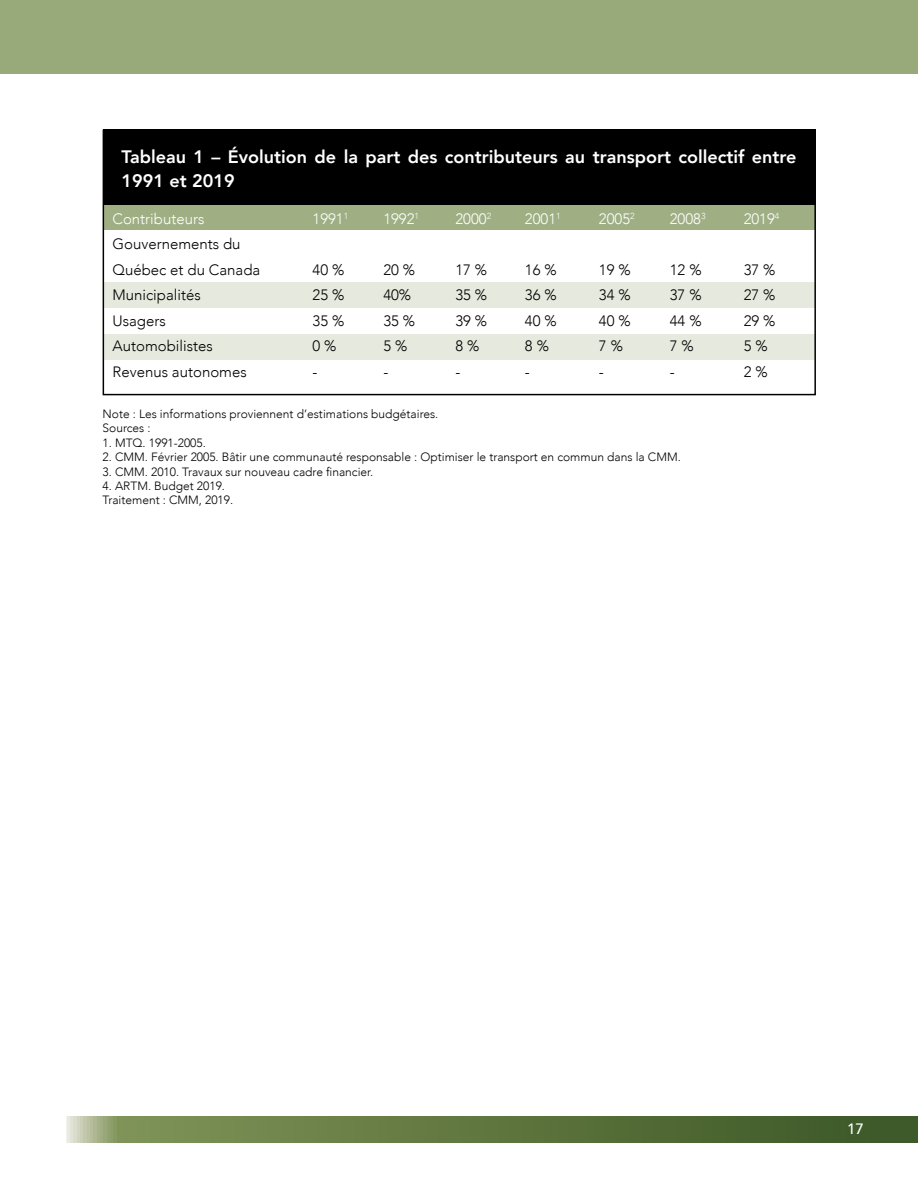
<style>
.page{position:relative;width:918px;height:1188px;background:#fff}
.page>*{position:absolute;margin:0;border:0;box-sizing:border-box;transform-origin:0 0}
.t1{font:800 18px/24px "Avenir";color:#fff}
.t2{font:300 15px/25.5px "Avenir";color:#000}
.t3{font:300 15px "Avenir";color:#fff}
.t4{font:500 15px "Avenir";color:#fff}
.t5{font:300 12px/14.4px "Avenir";color:#000}
</style>
<div class="page">
<div style="left:0;top:0;width:918px;height:73px;background:#98a97a"></div>
<svg style="left:66px;top:1116px;width:852px;height:27px;background:#627843"></svg>
<div style="left:103px;top:282px;width:712px;height:26px;background:#e6eade"></div>
<div style="left:103px;top:204px;width:712px;height:26px;background:#9faf83"></div>
<div style="left:103px;top:334px;width:712px;height:26px;background:#e6eade"></div>
<div style="left:103px;top:130px;width:712px;height:75px;background:#000"></div>
<div style="left:103px;top:130px;width:713px;height:265px;border:2px solid #000"></div>
<h1 class="t1" style="left:122px;top:144px;width:677px">Tableau 1 – Évolution de la part des contributeurs au transport collectif entre<br>1991 et 2019</h1>
<p class="t3" style="left:112px;top:210px;width:93px">Contributeurs</p>
<p class="t2" style="left:112px;top:232px;width:149px">Gouvernements du<br>Québec et du Canada<br>Municipalités<br>Usagers<br>Automobilistes<br>Revenus autonomes</p>
<p class="t3" style="left:455px;top:210px;width:37px">2000<sup>2</sup></p>
<p class="t2" style="left:455px;top:257px;width:33px">17 %<br>35 %<br>39 %<br>8 % -</p>
<p class="t3" style="left:599px;top:210px;width:37px">2005<sup>2</sup></p>
<p class="t2" style="left:599px;top:257px;width:33px">19 %<br>34 %<br>40 %<br>7 % -</p>
<p class="t3" style="left:670px;top:210px;width:37px">2008<sup>3</sup></p>
<p class="t2" style="left:670px;top:257px;width:33px">12 %<br>37 %<br>44 %<br>7 % -</p>
<p class="t3" style="left:313px;top:210px;width:37px">1991<sup>1</sup></p>
<p class="t2" style="left:313px;top:257px;width:33px">40 %<br>25 %<br>35 %<br>0 % -</p>
<p class="t3" style="left:383px;top:210px;width:37px">1992<sup>1</sup></p>
<p class="t2" style="left:383px;top:257px;width:33px">20 %<br>40%<br>35 %<br>5 % -</p>
<p class="t3" style="left:525px;top:210px;width:37px">2001<sup>1</sup></p>
<p class="t2" style="left:525px;top:257px;width:33px">16 %<br>36 %<br>40 %<br>8 % -</p>
<p class="t3" style="left:744px;top:210px;width:37px">2019<sup>4</sup></p>
<p class="t2" style="left:744px;top:257px;width:33px">37 %<br>27 %<br>29 %<br>5 %<br>2 %</p>
<p class="t5" style="left:103px;top:407px;width:337px">Note : Les informations proviennent d’estimations budgétaires.<br>Sources :</p>
<p class="t5" style="left:103px;top:436px;width:105px">1. MTQ. 1991-2005.</p>
<p class="t5" style="left:103px;top:450px;width:580px">2. CMM. Février 2005. Bâtir une communauté responsable : Optimiser le transport en commun dans la CMM.</p>
<p class="t5" style="left:103px;top:464px;width:272px">3. CMM. 2010. Travaux sur nouveau cadre financier.</p>
<p class="t5" style="left:103px;top:479px;width:132px">4. ARTM. Budget 2019.<br>Traitement : CMM, 2019.</p>
<p class="t4" style="left:847px;top:1116px;width:18px">17</p>
</div>
